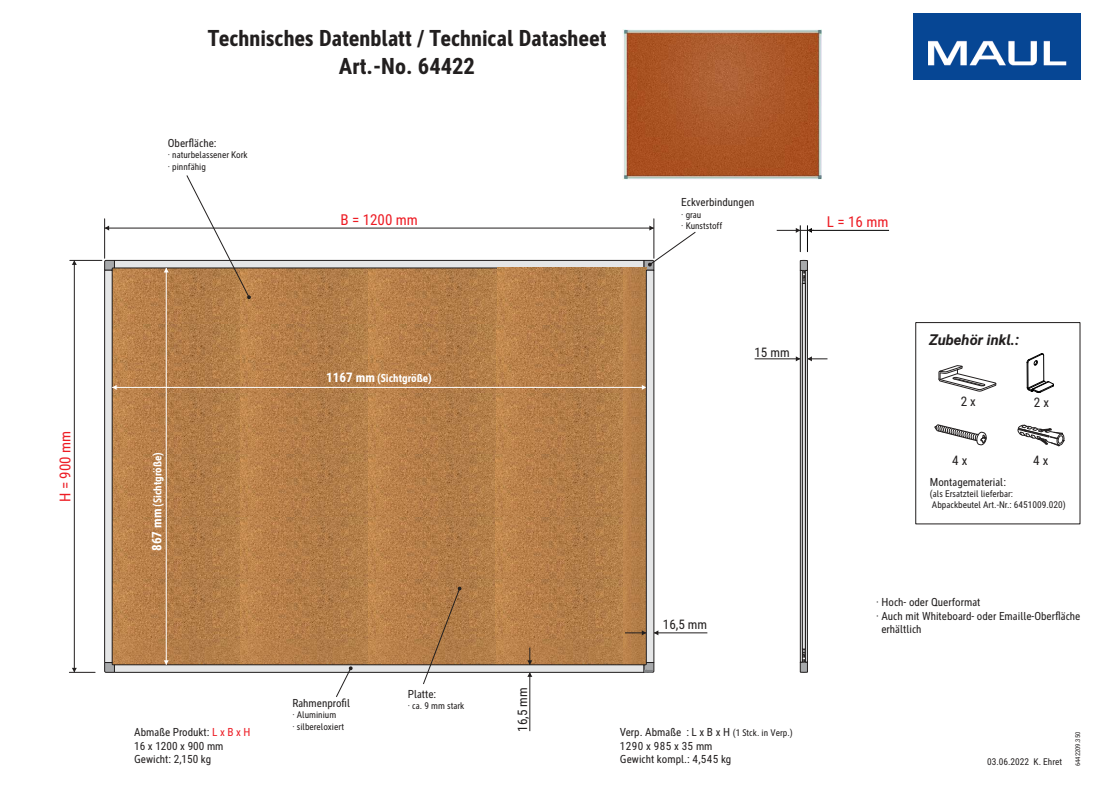
<style>
.page{position:relative;width:1120px;height:792px;background:#fff}
.page>*{position:absolute;margin:0;border:0;box-sizing:border-box;transform-origin:0 0}
.t1{font:700 condensed 22.6px/27.1px "MAUL";color:#221f1f;text-align:center}
.t2{font:condensed 15.1px "MAUL";color:#ed1c24}
.t3{font:italic 700 15.1px "MAUL";color:#221f1f}
.t4{font:condensed 13.2px "MAUL";color:#221f1f}
.t5{font:condensed 11.3px/13.5px "MAUL";color:#221f1f}
.t6{font:700 condensed 11.3px "MAUL";color:#fff}
.t7{font:condensed 9.4px/11.3px "MAUL";color:#221f1f}
.t8{font:condensed 6.6px "MAUL";color:#221f1f}
.s1{font-size:13.2px}
.s2{color:#ed1c24}
.s3{font-size:9.4px}
</style>
<div class="page">
<hr style="left:807px;top:230px;width:82px;height:1px;background:#000">
<svg style="left:777px;top:226px;width:37px;height:26px"></svg>
<svg style="left:938px;top:365px;width:58px;height:27px"></svg>
<svg style="left:1027px;top:353px;width:27px;height:40px"></svg>
<svg style="left:934px;top:425px;width:52px;height:20px"></svg>
<svg style="left:1018px;top:425px;width:47px;height:22px"></svg>
<div style="left:915px;top:322px;width:165px;height:202px;border:1px solid #221f1f"></div>
<img style="left:913px;top:13px;width:167px;height:66px">
<hr style="left:654px;top:633px;width:53px;height:1px;background:#221f1f">
<svg style="left:654px;top:630px;width:4px;height:5px"></svg>
<hr style="left:530px;top:672px;width:1px;height:59px;background:#221f1f">
<svg style="left:527px;top:673px;width:5px;height:4px"></svg>
<hr style="left:755px;top:359px;width:45px;height:1px;background:#221f1f">
<svg style="left:796px;top:356px;width:4px;height:5px"></svg>
<svg style="left:808px;top:356px;width:19px;height:5px"></svg>
<img style="left:113px;top:268px;width:256px;height:56px">
<img style="left:113px;top:324px;width:256px;height:131px">
<img style="left:113px;top:455px;width:256px;height:62px">
<img style="left:369px;top:268px;width:128px;height:56px">
<img style="left:369px;top:324px;width:128px;height:131px">
<img style="left:369px;top:455px;width:127px;height:62px">
<svg style="left:104px;top:260px;width:11px;height:11px"></svg>
<div style="left:114px;top:260px;width:530px;height:8px;background:#e5e6e7"></div>
<div style="left:114px;top:260px;width:530px;height:8px;border:1px solid #221f1f"></div>
<svg style="left:800px;top:260px;width:8px;height:23px"></svg>
<div style="left:800px;top:270px;width:3px;height:393px;border:1px solid #221f1f"></div>
<div style="left:805px;top:270px;width:3px;height:393px;border:1px solid #221f1f"></div>
<div style="left:802px;top:283px;width:4px;height:367px;border:1px solid #221f1f"></div>
<svg style="left:800px;top:649px;width:8px;height:24px"></svg>
<img style="left:497px;top:268px;width:127px;height:57px">
<img style="left:496px;top:325px;width:128px;height:130px">
<img style="left:496px;top:455px;width:128px;height:62px">
<img style="left:624px;top:268px;width:22px;height:125px">
<img style="left:624px;top:393px;width:22px;height:62px">
<img style="left:624px;top:455px;width:22px;height:62px">
<img style="left:113px;top:517px;width:256px;height:122px">
<img style="left:369px;top:517px;width:127px;height:122px">
<img style="left:496px;top:517px;width:128px;height:122px">
<img style="left:624px;top:517px;width:22px;height:116px">
<img style="left:113px;top:639px;width:255px;height:25px">
<img style="left:368px;top:639px;width:129px;height:25px">
<img style="left:497px;top:639px;width:127px;height:25px">
<img style="left:624px;top:633px;width:22px;height:31px">
<svg style="left:104px;top:662px;width:11px;height:11px"></svg>
<div style="left:105px;top:270px;width:7px;height:393px;background:#e5e6e7"></div>
<div style="left:104px;top:270px;width:9px;height:393px;border:1px solid #221f1f"></div>
<div style="left:114px;top:665px;width:530px;height:7px;background:#e5e6e7"></div>
<div style="left:114px;top:664px;width:530px;height:9px;border:1px solid #221f1f"></div>
<svg style="left:643px;top:662px;width:12px;height:11px"></svg>
<hr style="left:112px;top:387px;width:534px;height:1px;background:#fff">
<svg style="left:112px;top:385px;width:5px;height:5px"></svg>
<svg style="left:642px;top:385px;width:4px;height:5px"></svg>
<hr style="left:166px;top:268px;width:1px;height:397px;background:#fff">
<svg style="left:164px;top:268px;width:5px;height:4px"></svg>
<svg style="left:164px;top:660px;width:5px;height:5px"></svg>
<hr style="left:104px;top:219px;width:1px;height:39px;background:#221f1f">
<hr style="left:654px;top:219px;width:1px;height:39px;background:#221f1f">
<hr style="left:105px;top:228px;width:549px;height:1px;background:#221f1f">
<svg style="left:105px;top:226px;width:4px;height:5px"></svg>
<hr style="left:70px;top:260px;width:32px;height:1px;background:#221f1f">
<hr style="left:74px;top:260px;width:1px;height:412px;background:#221f1f">
<svg style="left:69px;top:668px;width:26px;height:5px"></svg>
<svg style="left:72px;top:260px;width:5px;height:5px"></svg>
<svg style="left:187px;top:175px;width:64px;height:124px"></svg>
<svg style="left:643px;top:226px;width:53px;height:45px"></svg>
<svg style="left:336px;top:666px;width:17px;height:31px"></svg>
<svg style="left:527px;top:648px;width:5px;height:17px"></svg>
<svg style="left:625px;top:630px;width:21px;height:5px"></svg>
<div style="left:646px;top:270px;width:8px;height:393px;background:#e5e6e7"></div>
<div style="left:646px;top:270px;width:8px;height:393px;border:1px solid #221f1f"></div>
<img style="left:623px;top:29px;width:198px;height:151px">
<svg style="left:423px;top:587px;width:38px;height:97px"></svg>
<h2 class="t2" style="left:55px;top:502px;width:73px;rotate:-90deg">H = 900 mm</h2>
<h1 class="t1" style="left:208px;top:24px;width:400px">Technisches Datenblatt / Technical Datasheet<br>Art.-No. 64422</h1>
<p class="t5" style="left:168px;top:135px;width:50px">Oberfläche:</p>
<p class="t7" style="left:168px;top:149px;width:81px">· naturbelassener Kork · pinnfähig</p>
<h2 class="t2" style="left:340px;top:209px;width:79px">B = 1200 mm</h2>
<p class="t5" style="left:681px;top:195px;width:75px">Eckverbindungen</p>
<p class="t7" style="left:681px;top:209px;width:43px">· grau<br>· Kunststoff</p>
<h2 class="t2" style="left:827px;top:212px;width:63px">L = 16 mm</h2>
<p class="t6" style="left:150px;top:551px;width:100px;rotate:-90deg"><span class="s1">867 mm</span> (Sichtgröße)</p>
<p class="t6" style="left:326px;top:370px;width:107px"><span class="s1">1167 mm</span> (Sichtgröße)</p>
<p class="t5" style="left:134px;top:725px;width:118px">Abmaße Produkt: <span class="s2">L x B x H<br></span>16 x 00 x 00 mm</p>
<p class="t5" style="left:134px;top:738px;width:78px;text-indent:53px">9<br>Gewicht: 2,150 kg</p>
<p class="t5" style="left:155px;top:738px;width:13px">12</p>
<p class="t5" style="left:292px;top:695px;width:59px">Rahmenprofil</p>
<p class="t7" style="left:292px;top:709px;width:53px">· Aluminium<br>· silbereloxiert</p>
<p class="t5" style="left:408px;top:686px;width:30px">Platte:</p>
<p class="t7" style="left:408px;top:700px;width:58px">· ca. 9 mm stark</p>
<p class="t4" style="left:513px;top:732px;width:46px;rotate:-90deg">16,5 mm</p>
<p class="t4" style="left:754px;top:343px;width:37px">15 mm</p>
<p class="t4" style="left:663px;top:615px;width:46px">16,5 mm</p>
<p class="t5" style="left:620px;top:725px;width:175px">Verp. Abmaße : L x B x H <span class="s3">(1 Stck. in Verp.)<br></span>1290 x 985 x 35 mm<br>Gewicht kompl.: 4,545 kg</p>
<h2 class="t3" style="left:929px;top:329px;width:92px">Zubehör inkl.:</h2>
<p class="t4" style="left:961px;top:392px;width:17px">2 x</p>
<p class="t4" style="left:1034px;top:393px;width:17px">2 x</p>
<p class="t4" style="left:952px;top:451px;width:17px">4 x</p>
<p class="t4" style="left:1033px;top:451px;width:17px">4 x</p>
<p class="t5" style="left:930px;top:475px;width:78px">Montagematerial:</p>
<p class="t7" style="left:930px;top:488px;width:138px">(als Ersatzteil lieferbar:<br>Abpackbeutel Art.-Nr.: 6451009.020)</p>
<p class="t5" style="left:876px;top:595px;width:106px">· Hoch- oder Querformat</p>
<p class="t5" style="left:876px;top:608px;width:206px">· Auch mit Whiteboard- oder Emaille-Oberfläche</p>
<p class="t5" style="left:881px;top:622px;width:42px">erhältlich</p>
<p class="t7" style="left:987px;top:756px;width:76px">03.06.2022 K. Ehret</p>
<p class="t8" style="left:1073px;top:766px;width:36px;rotate:-90deg">6442209.350</p>
</div>
